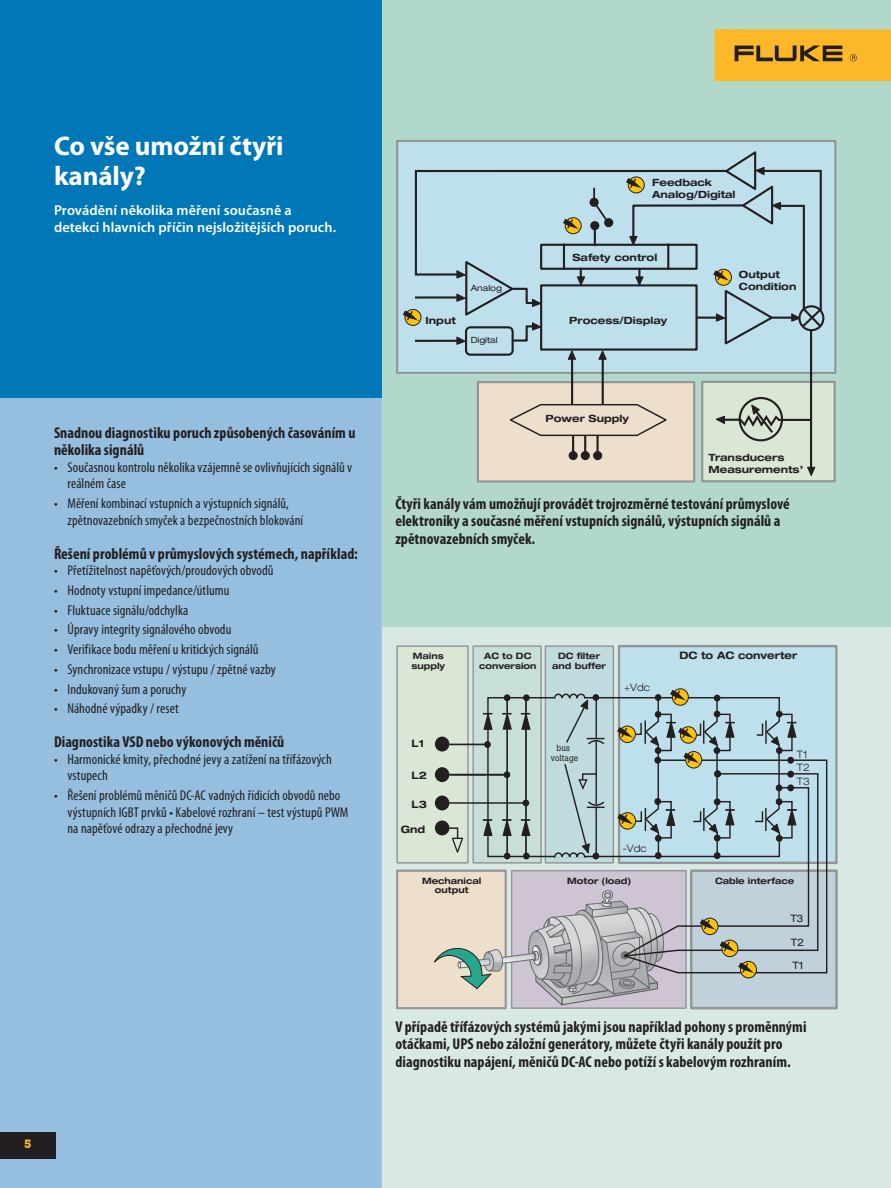
<style>
.page{position:relative;width:891px;height:1188px;background:#fff}
.page>*{position:absolute;margin:0;border:0;box-sizing:border-box;transform-origin:0 0}
.t1{font:700 27px/30px "Myriad Pro";letter-spacing:-.005em;color:#fff}
.t2{font:700 condensed 15.75px/17.2px "Myriad Pro";letter-spacing:.005em;color:#231f20}
.t3{font:condensed 14.25px/16.5px "Myriad Pro";letter-spacing:.005em;color:#231f20}
.t4{font:600 14.25px/16.5px "Myriad Pro";letter-spacing:.005em;color:#fff}
.t5{font:700 12px "Boton Pro";color:#fcb828}
.t6{font:700 expanded 10.35px "Helvetica Neue LT Std";color:#231f20}
.t7{font:300 expanded 10.35px "Helvetica Neue LT Std";color:#231f20}
.t8{font:expanded 10.35px "Helvetica Neue LT Std";color:#231f20}
.t9{font:700 expanded 10.05px/12px "Helvetica Neue LT Std";color:#231f20}
.t10{font:700 expanded 8.85px/9.6px "Helvetica Neue LT Std";color:#231f20;text-align:center}
.t11{font:8.85px/9.6px "Boton";color:#231f20;text-align:center}
.t12{font:expanded 8.55px "Helvetica Neue LT Std";color:#231f20}
</style>
<div class="page">
<div style="left:382px;top:626px;width:509px;height:562px;background:#d7e9e2"></div>
<div style="left:397px;top:646px;width:71px;height:217px;background:#dae7d5"></div>
<div style="left:396px;top:645px;width:73px;height:219px;border:1px solid #939598"></div>
<div style="left:473px;top:646px;width:68px;height:217px;background:#c8ded9"></div>
<div style="left:472px;top:645px;width:70px;height:219px;border:1px solid #939598"></div>
<div style="left:545px;top:646px;width:68px;height:217px;background:#bfdbde"></div>
<div style="left:545px;top:645px;width:69px;height:219px;border:1px solid #939598"></div>
<div style="left:619px;top:646px;width:217px;height:217px;background:#bee0ec"></div>
<div style="left:618px;top:645px;width:220px;height:219px;border:2px solid #939598"></div>
<div style="left:691px;top:871px;width:146px;height:137px;background:#c0d1db"></div>
<div style="left:690px;top:869px;width:148px;height:140px;border:2px solid #939598"></div>
<div style="left:397px;top:871px;width:109px;height:137px;background:#eedecc"></div>
<div style="left:396px;top:870px;width:111px;height:139px;border:2px solid #939598"></div>
<svg style="left:619px;top:626px;width:97px;height:64px"></svg>
<svg style="left:819px;top:759px;width:9px;height:215px"></svg>
<div style="left:672px;top:688px;width:17px;height:18px;border:1px solid #231f20;border-radius:50%"></div>
<svg style="left:431px;top:690px;width:388px;height:316px"></svg>
<div style="left:382px;top:0;width:509px;height:626px;background:#b2d7cb"></div>
<div style="left:397px;top:141px;width:438px;height:232px;background:#bee0ec"></div>
<div style="left:396px;top:140px;width:440px;height:234px;border:2px solid #939598"></div>
<div style="left:478px;top:382px;width:216px;height:99px;background:#eedecc"></div>
<div style="left:477px;top:381px;width:218px;height:102px;border:2px solid #939598"></div>
<div style="left:702px;top:382px;width:133px;height:99px;background:#dae7d5"></div>
<div style="left:701px;top:381px;width:135px;height:101px;border:2px solid #939598"></div>
<div style="left:739px;top:397px;width:44px;height:44px;border:2px solid #231f20;border-radius:50%"></div>
<hr style="left:571px;top:358px;width:2px;height:46px;background:#231f20">
<hr style="left:602px;top:358px;width:2px;height:46px;background:#231f20">
<div style="left:570px;top:452px;width:7px;height:7px;background:#231f20;border-radius:50%"></div>
<div style="left:569px;top:451px;width:9px;height:9px;border:2px solid #231f20;border-radius:50%"></div>
<div style="left:582px;top:452px;width:7px;height:7px;background:#231f20;border-radius:50%"></div>
<div style="left:581px;top:451px;width:9px;height:9px;border:2px solid #231f20;border-radius:50%"></div>
<svg style="left:509px;top:403px;width:158px;height:51px"></svg>
<div style="left:594px;top:452px;width:7px;height:7px;background:#231f20;border-radius:50%"></div>
<div style="left:593px;top:451px;width:9px;height:9px;border:2px solid #231f20;border-radius:50%"></div>
<div style="left:798px;top:305px;width:26px;height:26px;border:2px solid #231f20;border-radius:50%"></div>
<svg style="left:807px;top:466px;width:9px;height:10px"></svg>
<hr style="left:810px;top:331px;width:2px;height:138px;background:#231f20">
<svg style="left:715px;top:404px;width:98px;height:31px"></svg>
<svg style="left:403px;top:151px;width:420px;height:209px"></svg>
<div style="left:0;top:395px;width:382px;height:793px;background:#95bedf"></div>
<div style="left:0;top:0;width:382px;height:398px;background:#0078b7"></div>
<div style="left:715px;top:29px;width:176px;height:52px;background:#fcb828"></div>
<svg style="left:735px;top:46px;width:107px;height:15px"></svg>
<svg style="left:850px;top:54px;width:7px;height:7px"></svg>
<div style="left:0;top:1132px;width:55px;height:27px;background:#231f20"></div>
<h1 class="t1" style="left:54px;top:133px;width:231px">Co vše umožní čtyři kanály?</h1>
<p class="t4" style="left:54px;top:203px;width:284px">Provádění několika měření současně a detekci hlavních příčin nejsložitějších poruch.</p>
<p class="t2" style="left:54px;top:426px;width:303px">Snadnou diagnostiku poruch způsobených časováním u několika signálů</p>
<p class="t3" style="left:67px;top:460px;width:286px;text-indent:-13px">• Současnou kontrolu několika vzájemně se ovlivňujících signálů v reálném čase</p>
<p class="t3" style="left:67px;top:497px;width:237px;text-indent:-13px">• Měření kombinací vstupních a výstupních signálů, zpětnovazebních smyček a bezpečnostních blokování</p>
<p class="t2" style="left:54px;top:546px;width:305px">Řešení problémů v průmyslových systémech, například:</p>
<p class="t3" style="left:54px;top:564px;width:221px">• Přetížitelnost napěťových/proudových obvodů</p>
<p class="t3" style="left:54px;top:583px;width:177px">• Hodnoty vstupní impedance/útlumu</p>
<p class="t3" style="left:54px;top:603px;width:136px">• Fluktuace signálu/odchylka</p>
<p class="t3" style="left:54px;top:623px;width:179px">• Úpravy integrity signálového obvodu</p>
<p class="t3" style="left:54px;top:642px;width:206px">• Verifikace bodu měření u kritických signálů</p>
<p class="t3" style="left:54px;top:662px;width:223px">• Synchronizace vstupu / výstupu / zpětné vazby</p>
<p class="t3" style="left:54px;top:682px;width:134px">• Indukovaný šum a poruchy</p>
<p class="t3" style="left:54px;top:702px;width:126px">• Náhodné výpadky / reset</p>
<p class="t2" style="left:54px;top:735px;width:232px">Diagnostika VSD nebo výkonových měničů</p>
<p class="t3" style="left:67px;top:752px;width:266px;text-indent:-13px">• Harmonické kmity, přechodné jevy a zatížení na třífázových vstupech</p>
<p class="t3" style="left:67px;top:788px;width:282px;text-indent:-13px">• Řešení problémů měničů DC-AC vadných řídicích obvodů nebo výstupních IGBT prvků • Kabelové rozhraní – test výstupů PWM na napěťové odrazy a přechodné jevy</p>
<p class="t5" style="left:24px;top:1139px;width:9px">5</p>
<p class="t9" style="left:652px;top:177px;width:85px">Feedback<br>Analog/Digital</p>
<p class="t9" style="left:426px;top:315px;width:32px">Input</p>
<p class="t12" style="left:471px;top:283px;width:33px">Analog</p>
<p class="t12" style="left:471px;top:335px;width:29px">Digital</p>
<p class="t9" style="left:573px;top:252px;width:86px">Safety control</p>
<p class="t9" style="left:569px;top:316px;width:100px">Process/Display</p>
<p class="t9" style="left:545px;top:413px;width:85px">Power Supply</p>
<p class="t9" style="left:739px;top:270px;width:59px">Output<br>Condition</p>
<p class="t9" style="left:709px;top:453px;width:96px">Transducers<br>Measurements’</p>
<p class="t2" style="left:395px;top:497px;width:396px">Čtyři kanály vám umožňují provádět trojrozměrné testování průmyslové elektroniky a současné měření vstupních signálů, výstupních signálů a zpětnovazebních smyček.</p>
<p class="t10" style="left:411px;top:652px;width:35px;text-align:left">Mains supply</p>
<p class="t10" style="left:479px;top:652px;width:59px">AC to DC conversion</p>
<p class="t10" style="left:558px;top:652px;width:44px">DC filter</p>
<p class="t6" style="left:679px;top:652px;width:119px">DC to AC converter</p>
<p class="t10" style="left:552px;top:662px;width:55px">and buffer</p>
<p class="t7" style="left:624px;top:681px;width:27px">+Vdc</p>
<p class="t6" style="left:412px;top:740px;width:14px">L1</p>
<p class="t6" style="left:412px;top:772px;width:17px">L2</p>
<p class="t11" style="left:551px;top:744px;width:29px">bus voltage</p>
<p class="t7" style="left:797px;top:748px;width:12px">T1</p>
<p class="t7" style="left:797px;top:762px;width:14px">T2</p>
<p class="t7" style="left:797px;top:775px;width:14px">T3</p>
<p class="t6" style="left:412px;top:800px;width:17px">L3</p>
<p class="t6" style="left:401px;top:825px;width:26px">Gnd</p>
<p class="t7" style="left:623px;top:842px;width:26px">-Vdc</p>
<p class="t10" style="left:422px;top:877px;width:61px">Mechanical output</p>
<p class="t10" style="left:567px;top:877px;width:66px">Motor (load)</p>
<p class="t10" style="left:715px;top:877px;width:81px">Cable interface</p>
<p class="t8" style="left:790px;top:913px;width:15px">T3</p>
<p class="t8" style="left:791px;top:936px;width:15px">T2</p>
<p class="t8" style="left:793px;top:959px;width:12px">T1</p>
<p class="t2" style="left:395px;top:1020px;width:413px">V případě třífázových systémů jakými jsou například pohony s proměnnými otáčkami, UPS nebo záložní generátory, můžete čtyři kanály použít pro diagnostiku napájení, měničů DC-AC nebo potíží s kabelovým rozhraním.</p>
</div>
